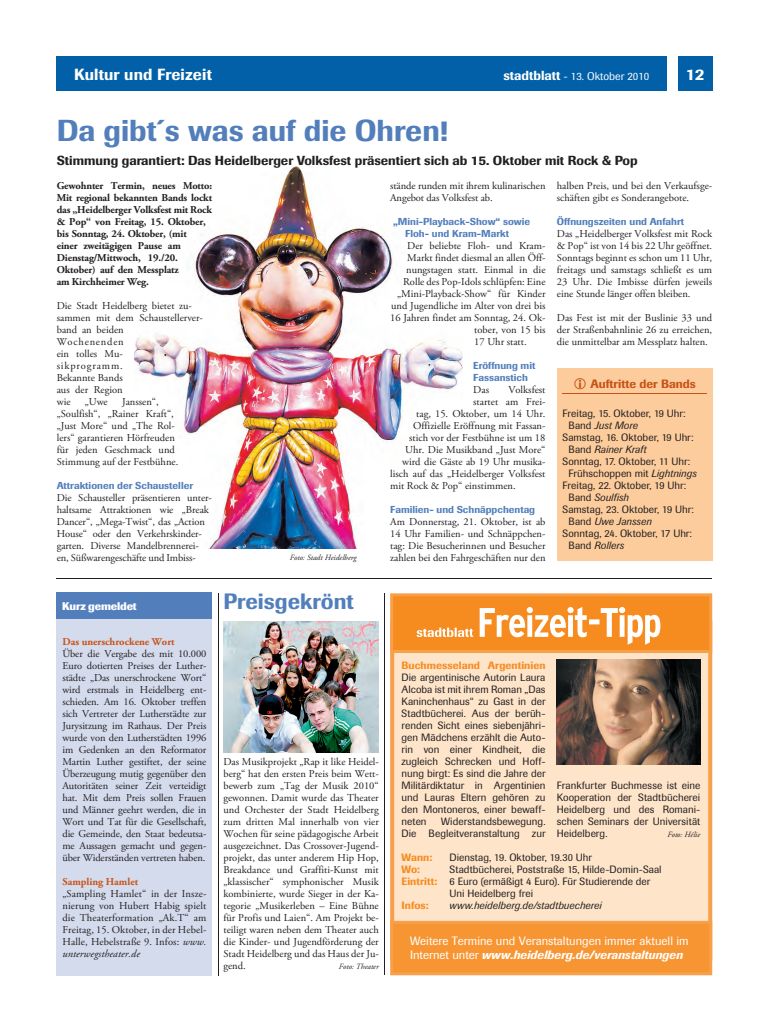
<style>
.page{position:relative;width:769px;height:1032px;background:#fff}
.page>*{position:absolute;margin:0;border:0;box-sizing:border-box;transform-origin:0 0}
.t1{font:500 30px "Imago BQ";color:#527fbc}
.t2{font:500 22px "Imago BQ";color:#527fbc}
.t3{font:500 16px "Imago BQ";letter-spacing:.01em;color:#fff}
.t4{font:500 13px "Imago BQ";color:#231f20}
.t5{font:12px/14px "Imago BQ";color:#fff}
.t6{font:500 12px "Imago BQ";color:#c75318}
.t7{font:11px "Imago BQ";color:#fff}
.t8{font:700 11px "Imago BQ";letter-spacing:-.015em;color:#fff}
.t9{font:10.5px/12px "Adobe Garamond Pro";color:#231f20}
.t10{font:10.5px/12px "Imago BQ";color:#231f20}
.t11{font:700 10.5px/12px "Adobe Garamond Pro";letter-spacing:-.015em;color:#231f20}
.t12{font:700 10.5px "Adobe Garamond Pro";color:#c75318}
.t13{font:italic 10.5px "Imago BQ";letter-spacing:.005em;color:#231f20}
.t14{font:500 10.5px "Imago BQ";letter-spacing:.005em;color:#f68b1f}
.t15{font:500 10px/12px "Imago BQ";color:#527fbc}
.t16{font:italic 8px "Adobe Garamond Pro";color:#231f20}
.s1{font-weight:500;font-size:13px}
.s2{font-style:italic}
.s3{font-weight:500;color:#f68b1f}
.s4{font-weight:500;font-style:italic}
</style>
<div class="page">
<hr style="left:57px;top:579px;width:654px;height:1px;background:#231f20">
<hr style="left:384px;top:593px;width:1px;height:382px;background:#231f20">
<img style="left:134px;top:166px;width:328px;height:383px">
<div style="left:556px;top:369px;width:155px;height:192px;background:#fccc9c"></div>
<hr style="left:562px;top:393px;width:144px;height:1px;background:#c75318">
<hr style="left:218px;top:593px;width:1px;height:382px;background:#231f20">
<div style="left:57px;top:618px;width:155px;height:357px;background:#d4dbed"></div>
<div style="left:57px;top:57px;width:609px;height:34px;background:#0160a8"></div>
<div style="left:677px;top:57px;width:34px;height:34px;background:#0160a8"></div>
<div style="left:57px;top:593px;width:155px;height:26px;background:#527fbc"></div>
<img style="left:223px;top:622px;width:155px;height:131px">
<div style="left:390px;top:653px;width:321px;height:268px;background:#fee4c9"></div>
<svg style="left:390px;top:593px;width:321px;height:60px;background:#f79d44"></svg>
<svg style="left:390px;top:921px;width:321px;height:54px;background:#f79634"></svg>
<img style="left:556px;top:660px;width:144px;height:105px">
<p class="t3" style="left:74px;top:64px;width:139px">Kultur und Freizeit</p>
<p class="t7" style="left:503px;top:69px;width:147px"><span class="s1">stadtblatt</span> - 13. Oktober 2010</p>
<p class="t3" style="left:685px;top:64px;width:20px">12</p>
<h1 class="t1" style="left:57px;top:112px;width:392px">Da gibt´s was auf die Ohren!</h1>
<h3 class="t4" style="left:57px;top:152px;width:582px">Stimmung garantiert: Das Heidelberger Volksfest präsentiert sich ab 15. Oktober mit Rock &amp; Pop</h3>
<p class="t11" style="left:57px;top:180px;width:157px">Gewohnter Termin, neues Motto:<br>Mit regional bekannten Bands lockt das „Heidelberger Volksfest mit Rock &amp; Pop“ von Freitag, 15. Oktober, bis Sonntag, 24. Oktober, (mit<br>einer zweitägigen Pause am<br>Dienstag/Mittwoch, 19./20.<br>Oktober) auf den Messplatz<br>am Kirchheimer Weg.</p>
<p class="t9" style="left:57px;top:300px;width:147px">Die Stadt Heidelberg bietet zu&shy;sammen mit dem Schaustellerver&shy;band an beiden<br>Wochenenden<br>ein tolles Mu-<br>sikprogramm.<br>Bekannte Bands<br>aus der Region<br>wie</p>
<p class="t9" style="left:556px;top:180px;width:156px">halben Preis, und bei den Verkaufsge&shy;schäften gibt es Sonderangebote.</p>
<p class="t15" style="left:556px;top:215px;width:129px">Öffnungszeiten und Anfahrt</p>
<p class="t9" style="left:556px;top:228px;width:157px;text-align:justify">Das „Heidelberger Volksfest mit Rock &amp; Pop“ ist von 14 bis 22 Uhr geöffnet.<br>Sonntags beginnt es schon um 11 Uhr, freitags und samstags schließt es um 23 Uhr. Die Imbisse dürfen jeweils eine Stunde länger offen bleiben.</p>
<p class="t9" style="left:556px;top:312px;width:157px;text-align:justify">Das Fest ist mit der Buslinie 33 und der Straßenbahnlinie 26 zu erreichen, die unmittelbar am Messplatz halten.</p>
<p class="t6" style="left:590px;top:376px;width:107px">Auftritte der Bands</p>
<p class="t10" style="left:568px;top:407px;width:118px;text-indent:-6px">Freitag, 15. Oktober, 19 Uhr:<br>Band <span class="s2">Just More</span></p>
<p class="t10" style="left:568px;top:431px;width:126px;text-indent:-6px">Samstag, 16. Oktober, 19 Uhr:<br>Band <span class="s2">Rainer Kraft</span></p>
<p class="t10" style="left:568px;top:455px;width:130px;text-indent:-6px">Sonntag, 17. Oktober, 11 Uhr:<br>Frühschoppen mit <span class="s2">Lightnings</span></p>
<p class="t10" style="left:568px;top:479px;width:119px;text-indent:-6px">Freitag, 22. Oktober, 19 Uhr:<br>Band <span class="s2">Soulfish</span></p>
<p class="t10" style="left:568px;top:503px;width:127px;text-indent:-6px">Samstag, 23. Oktober, 19 Uhr:<br>Band <span class="s2">Uwe Janssen</span></p>
<p class="t10" style="left:568px;top:527px;width:125px;text-indent:-6px">Sonntag, 24. Oktober, 17 Uhr:<br>Band <span class="s2">Rollers</span></p>
<p class="t9" style="left:390px;top:180px;width:157px">stände runden mit ihrem kulinarischen<br>Angebot das Volksfest ab.</p>
<p class="t15" style="left:405px;top:215px;width:126px;text-indent:-12px">„Mini-Playback-Show“ sowie<br>Floh- und Kram-Markt</p>
<p class="t9" style="left:390px;top:240px;width:157px;text-align:right">Der beliebte Floh- und Kram-Markt findet diesmal an allen Öff&shy;nungstagen statt. Einmal in die Rolle des Pop-Idols schlüpfen: Eine „Mini-Playback-Show“ für Kinder und Jugendliche im Alter von drei bis 16 Jahren findet am Sonntag, 24. Ok-</p>
<p class="t9" style="left:474px;top:324px;width:73px">tober, von 15 bis<br>17 Uhr statt.</p>
<p class="t15" style="left:473px;top:359px;width:64px">Eröffnung mit<br>Fassanstich</p>
<p class="t9" style="left:473px;top:384px;width:17px">Das</p>
<p class="t9" style="left:390px;top:384px;width:157px;text-align:right">Volksfest<br>startet am Frei-<br>tag, 15. Oktober, um 14 Uhr.<br>Offizielle Eröffnung mit Fassan-<br>stich vor der Festbühne ist um 18<br>Uhr. Die Musikband „Just More“ wird die Gäste ab 19 Uhr musika&shy;lisch auf das „Heidelberger Volksfest</p>
<p class="t9" style="left:390px;top:480px;width:127px">mit Rock &amp; Pop“ einstimmen.</p>
<p class="t15" style="left:390px;top:503px;width:146px">Familien- und Schnäppchentag</p>
<p class="t9" style="left:390px;top:516px;width:157px;text-align:justify">Am Donnerstag, 21. Oktober, ist ab 14 Uhr Familien- und Schnäppchen&shy;tag: Die Besucherinnen und Besucher</p>
<p class="t9" style="left:57px;top:396px;width:123px;text-indent:65px">Janssen“, „Soulfish“, „Rainer Kraft“, „Just More“ und „The Rol&shy;lers“ garantieren Hörfreuden für jeden Geschmack und<br>Stimmung auf der Festbühne.</p>
<p class="t15" style="left:57px;top:479px;width:138px">Attraktionen der Schausteller</p>
<p class="t9" style="left:57px;top:492px;width:156px">Die Schausteller präsentieren unter&shy;haltsame Attraktionen wie „Break Dancer“, „Mega-Twist“, das „Action House“ oder den Verkehrskinder&shy;garten. Diverse Mandelbrennerei&shy;en, Süßwarengeschäfte und Imbiss-</p>
<p class="t9" style="left:85px;top:396px;width:24px">„Uwe</p>
<p class="t16" style="left:290px;top:553px;width:68px">Foto: Stadt Heidelberg</p>
<p class="t9" style="left:390px;top:552px;width:157px">zahlen bei den Fahrgeschäften nur den</p>
<p class="t8" style="left:62px;top:599px;width:76px">Kurz gemeldet</p>
<p class="t12" style="left:62px;top:635px;width:114px">Das unerschrockene Wort</p>
<p class="t9" style="left:62px;top:648px;width:145px;text-align:justify">Über die Vergabe des mit 10.000<br>Euro dotierten Preises der Luther&shy;städte „Das unerschrockene Wort“ wird erstmals in Heidelberg ent&shy;schieden. Am 16. Oktober treffen sich Vertreter der Lutherstädte zur Jurysitzung im Rathaus. Der Preis wurde von den Lutherstädten 1996 im Gedenken an den Reformator Martin Luther gestiftet, der seine Überzeugung mutig gegenüber den Autoritäten seiner Zeit verteidigt hat. Mit dem Preis sollen Frauen und Männer geehrt werden, die in Wort und Tat für die Gesellschaft, die Gemeinde, den Staat bedeutsa&shy;me Aussagen gemacht und gegen&shy;über Widerständen vertreten haben.</p>
<p class="t12" style="left:62px;top:875px;width:77px">Sampling Hamlet</p>
<p class="t9" style="left:62px;top:888px;width:145px;text-align:justify">„Sampling Hamlet“ in der Insze&shy;nierung von Hubert Habig spielt die Theaterformation „Ak.T“ am Freitag, 15. Oktober, in der Hebel-Halle, Hebelstraße 9. Infos: <span class="s2">www. unterwegstheater.de</span></p>
<h1 class="t2" style="left:223px;top:588px;width:132px">Preisgekrönt</h1>
<p class="t9" style="left:223px;top:756px;width:157px;text-align:justify">Das Musikprojekt „Rap it like Heidel&shy;berg“ hat den ersten Preis beim Wett&shy;bewerb zum „Tag der Musik 2010“ gewonnen. Damit wurde das Theater und Orchester der Stadt Heidelberg zum dritten Mal innerhalb von vier Wochen für seine pädagogische Arbeit ausgezeichnet. Das Crossover-Jugend&shy;projekt, das unter anderem Hip Hop, Breakdance und Graffiti-Kunst mit „klassischer“ symphonischer Musik kombinierte, wurde Sieger in der Ka&shy;tegorie „Musikerleben – Eine Bühne für Profis und Laien“. Am Projekt be&shy;teiligt waren neben dem Theater auch die Kinder- und Jugendförderung der Stadt Heidelberg und das Haus der Ju&shy;gend.</p>
<p class="t16" style="left:339px;top:961px;width:41px">Foto: Theater</p>
<p class="t10" style="left:401px;top:659px;width:145px;text-align:justify"><span class="s3">Buchmesseland Argentinien </span>Die argentinische Autorin Laura Alcoba ist mit ihrem Roman „Das Kaninchenhaus“ zu Gast in der Stadtbücherei. Aus der berüh&shy;renden Sicht eines siebenjähri&shy;gen Mädchens erzählt die Auto&shy;rin von einer Kindheit, die zugleich Schrecken und Hoff&shy;nung birgt: Es sind die Jahre der Militärdiktatur in Argentinien und Lauras Eltern gehören zu den Montoneros, einer bewaff&shy;neten</p>
<p class="t10" style="left:556px;top:779px;width:145px;text-align:justify">Frankfurter Buchmesse ist eine Kooperation der Stadtbücherei Heidelberg und des Romani&shy;schen Seminars der Universität Heidelberg.</p>
<p class="t10" style="left:401px;top:815px;width:145px;text-align:right">Widerstandsbewegung.<br>Die Begleitveranstaltung zur</p>
<p class="t14" style="left:401px;top:851px;width:32px">Wann:</p>
<p class="t10" style="left:449px;top:851px;width:144px">Dienstag, 19. Oktober, 19.30 Uhr</p>
<p class="t14" style="left:401px;top:863px;width:20px">Wo:</p>
<p class="t10" style="left:449px;top:863px;width:213px">Stadtbücherei, Poststraße 15, Hilde-Domin-Saal</p>
<p class="t10" style="left:401px;top:875px;width:250px"><span class="s3">Eintritt:</span> 6 Euro (ermäßigt 4 Euro). Für Studierende der</p>
<p class="t10" style="left:449px;top:887px;width:85px">Uni Heidelberg frei</p>
<p class="t14" style="left:401px;top:899px;width:29px">Infos:</p>
<p class="t13" style="left:449px;top:899px;width:154px">www.heidelberg.de/stadtbuecherei</p>
<p class="t5" style="left:410px;top:933px;width:280px">Weitere Termine und Veranstaltungen immer aktuell im<br>Internet unter <span class="s4">www.heidelberg.de/veranstaltungen</span></p>
<p class="t16" style="left:667px;top:829px;width:34px">Foto: Hélie</p>
</div>
